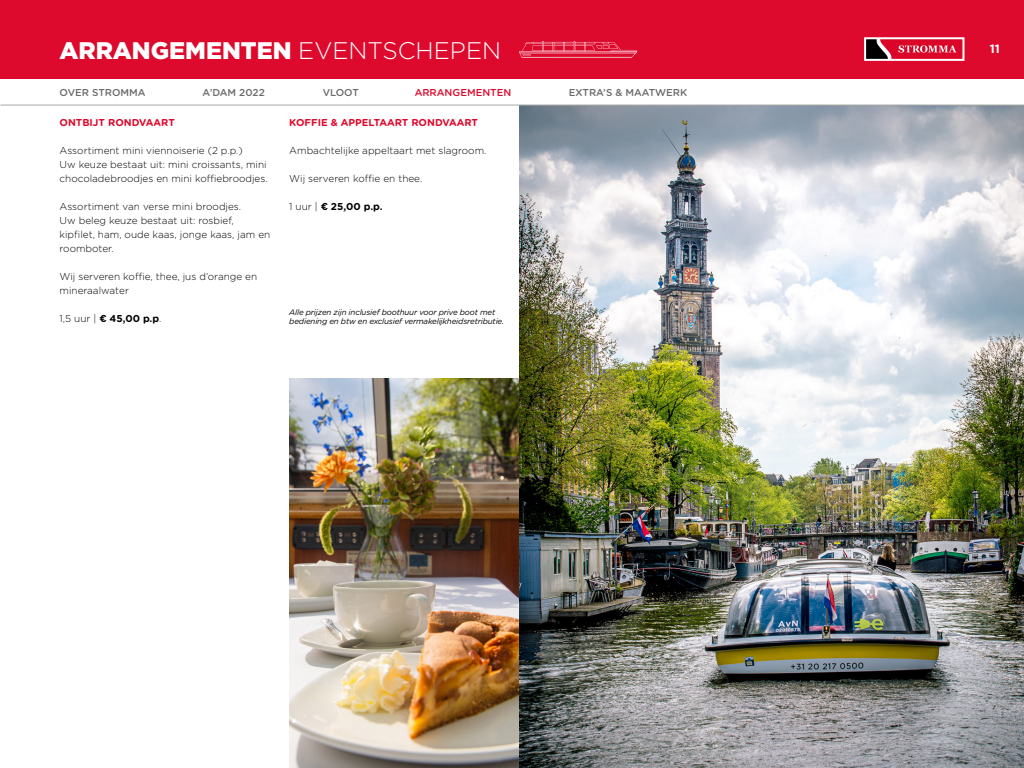
<style>
.page{position:relative;width:1024px;height:768px;background:#fff}
.page>*{position:absolute;margin:0;border:0;box-sizing:border-box;transform-origin:0 0}
.t1{font:900 24px "Gotham";color:#fff}
.t2{font:700 12px "Gotham";color:#fff}
.Platte_tekst_voor_ar{font:300 10px/14px "Gotham Rounded";color:#000}
.Subkop{font:700 10px "Gotham Rounded";color:#dd0a2d}
.t3{font:500 10px "Gotham Rounded";color:#6b6b6a}
.Platte_tekst_voor_ar-2{font:700 10px "Gotham Rounded";color:#000}
.t4{font:500 10px "Gotham Rounded";color:#dd0a2d}
.Prijzen_tekst{font:italic 8px/9.6px "Gotham Rounded";letter-spacing:-.02em;color:#000}
.s1{font-weight:300}
</style>
<div class="page">
<div style="left:0;top:0;width:1024px;height:79px;background:#dd0a2d"></div>
<img style="left:867px;top:40px;width:90px;height:18px">
<div style="left:864px;top:37px;width:100px;height:24px;border:2px solid #fff"></div>
<img style="left:289px;top:378px;width:230px;height:390px">
<img style="left:519px;top:106px;width:505px;height:662px">
<svg style="left:519px;top:41px;width:118px;height:17px"></svg>
<hr style="left:0;top:105px;width:1024px;height:1px;background:#a8a8a7">
<p class="t1" style="left:60px;top:36px;width:443px">ARRANGEMENTEN <span class="s1">EVENTSCHEPEN</span></p>
<p class="t2" style="left:990px;top:42px;width:12px">11</p>
<p class="t3" style="left:60px;top:85px;width:88px">OVER STROMMA</p>
<p class="t3" style="left:203px;top:85px;width:64px">A’DAM 2022</p>
<p class="t3" style="left:323px;top:85px;width:38px">VLOOT</p>
<p class="t4" style="left:415px;top:85px;width:98px">ARRANGEMENTEN</p>
<p class="t3" style="left:569px;top:85px;width:120px">EXTRA’S &amp; MAATWERK</p>
<p class="Subkop" style="left:60px;top:115px;width:117px">ONTBIJT RONDVAART</p>
<p class="Platte_tekst_voor_ar" style="left:60px;top:143px;width:185px">Assortiment mini viennoiserie (2 p.p.)</p>
<p class="Platte_tekst_voor_ar" style="left:60px;top:157px;width:210px">Uw keuze bestaat uit: mini croissants, mini chocoladebroodjes en mini koffiebroodjes.</p>
<p class="Platte_tekst_voor_ar" style="left:60px;top:199px;width:183px">Assortiment van verse mini broodjes.</p>
<p class="Platte_tekst_voor_ar" style="left:60px;top:213px;width:212px">Uw beleg keuze bestaat uit: rosbief, kipfilet, ham, oude kaas, jonge kaas, jam en roomboter.</p>
<p class="Platte_tekst_voor_ar" style="left:60px;top:269px;width:199px">Wij serveren koffie, thee, jus d’orange en mineraalwater</p>
<p class="Platte_tekst_voor_ar-2" style="left:60px;top:311px;width:104px"><span class="s1">1,5 uur |</span> € 45,00 p.p<span class="s1">.</span></p>
<p class="Subkop" style="left:289px;top:115px;width:190px">KOFFIE &amp; APPELTAART RONDVAART</p>
<p class="Platte_tekst_voor_ar" style="left:289px;top:143px;width:199px">Ambachtelijke appeltaart met slagroom.</p>
<p class="Platte_tekst_voor_ar" style="left:289px;top:171px;width:135px">Wij serveren koffie en thee.</p>
<p class="Platte_tekst_voor_ar-2" style="left:289px;top:199px;width:95px"><span class="s1">1 uur |</span> € 25,00 p.p.</p>
<p class="Prijzen_tekst" style="left:289px;top:307px;width:216px">Alle prijzen zijn inclusief boothuur voor prive boot met bediening en btw en exclusief vermakelijkheidsretributie.</p>
</div>
